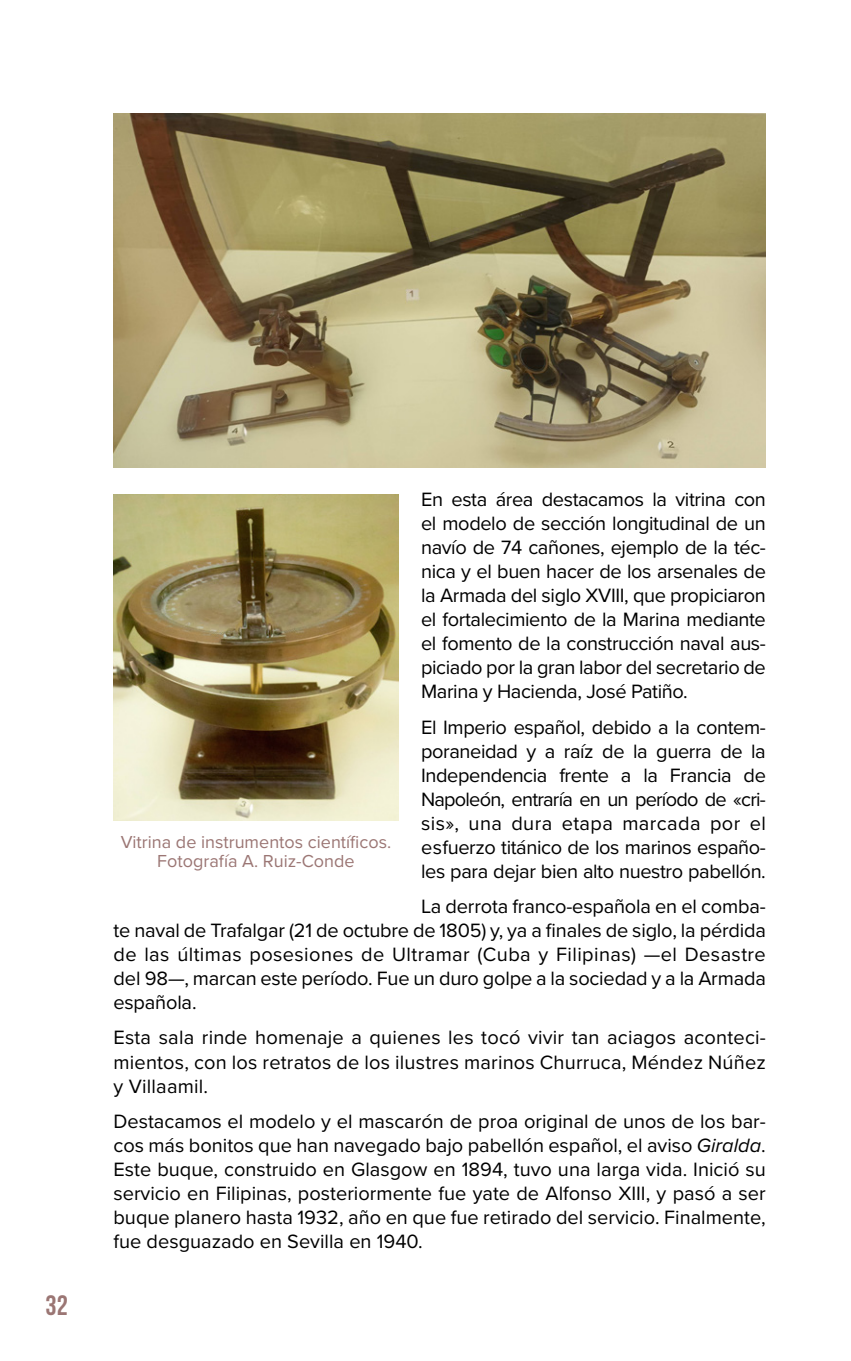
<style>
.page{position:relative;width:851px;height:1361px;background:#fff}
.page>*{position:absolute;margin:0;border:0;box-sizing:border-box;transform-origin:0 0}
.t1{font:700 28px "Bebas Neue";color:#9b7674}
.t2{font:20px/24px "Proxima Nova";letter-spacing:-.01em;color:#000;text-align:justify}
.t3{font:18px/19.2px "Proxima Nova";color:#9b7674;text-align:center}
.s1{font-style:italic}
</style>
<div class="page">
<img style="left:113px;top:113px;width:652px;height:355px">
<img style="left:113px;top:494px;width:285px;height:327px">
<h1 class="t1" style="left:46px;top:1289px;width:24px">32</h1>
<p class="t2" style="left:421px;top:487px;width:346px">En esta área destacamos la vitrina con el modelo de sección longitudinal de un navío de 74 cañones, ejemplo de la téc&shy;nica y el buen hacer de los arsenales de la Armada del siglo XVIII, que propiciaron el fortalecimiento de la Marina mediante el fomento de la construcción naval aus&shy;piciado por la gran labor del secretario de Marina y Hacienda, José Patiño.</p>
<p class="t2" style="left:421px;top:714px;width:346px">El Imperio español, debido a la contem&shy;poraneidad y a raíz de la guerra de la Independencia frente a la Francia de Napoleón, entraría en un período de «cri&shy;sis», una dura etapa marcada por el esfuerzo titánico de los marinos españo&shy;les para dejar bien alto nuestro pabellón.</p>
<p class="t2" style="left:113px;top:893px;width:654px;text-indent:307px">La derrota franco-española en el comba&shy;te naval de Trafalgar (21 de octubre de 1805) y, ya a finales de siglo, la pérdida de las últimas posesiones de Ultramar (Cuba y Filipinas) —el Desastre del 98—, marcan este período. Fue un duro golpe a la sociedad y a la Armada española.</p>
<p class="t2" style="left:113px;top:1025px;width:653px">Esta sala rinde homenaje a quienes les tocó vivir tan aciagos aconteci&shy;mientos, con los retratos de los ilustres marinos Churruca, Méndez Núñez y Villaamil.</p>
<p class="t2" style="left:113px;top:1108px;width:653px">Destacamos el modelo y el mascarón de proa original de unos de los bar&shy;cos más bonitos que han navegado bajo pabellón español, el aviso <span class="s1">Giralda</span>.<br>Este buque, construido en Glasgow en 1894, tuvo una larga vida. Inició su servicio en Filipinas, posteriormente fue yate de Alfonso XIII, y pasó a ser buque planero hasta 1932, año en que fue retirado del servicio. Finalmente, fue desguazado en Sevilla en 1940.</p>
<p class="t3" style="left:121px;top:831px;width:272px">Vitrina de instrumentos científicos.<br>Fotografía A. Ruiz-Conde</p>
</div>
